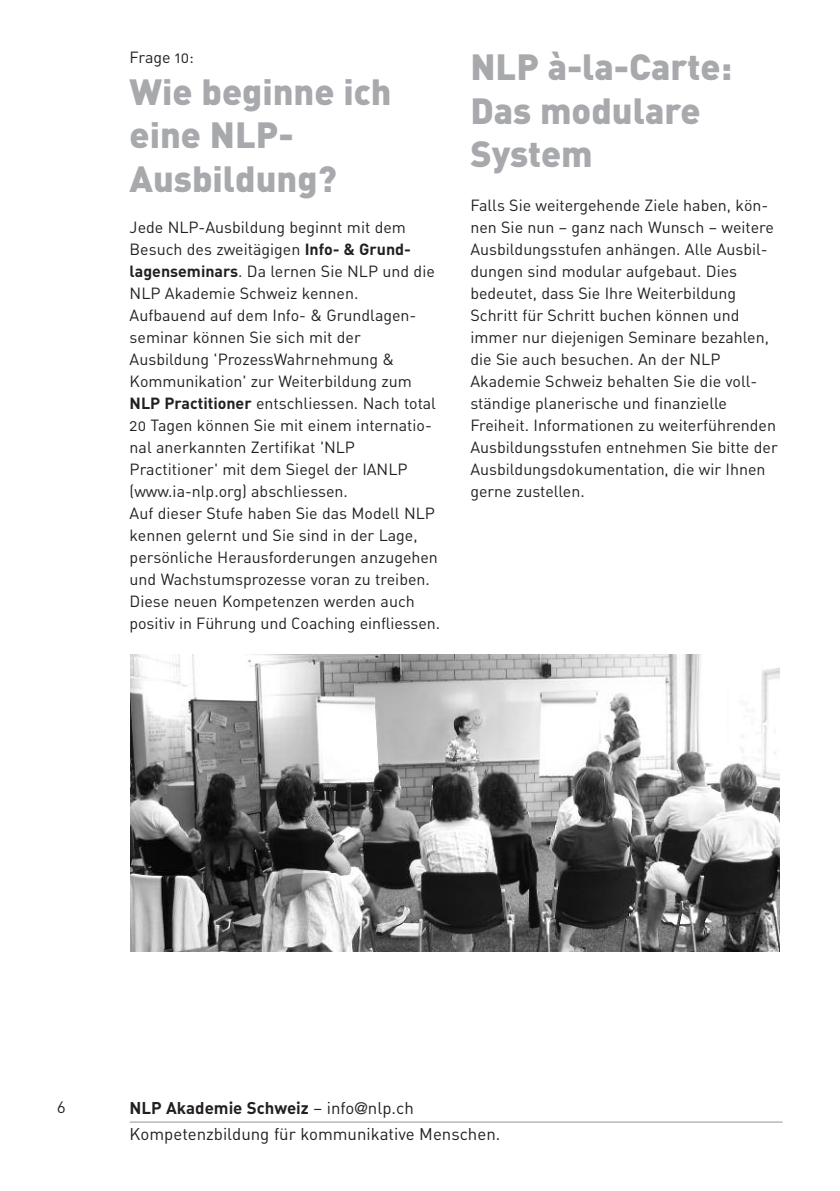
<style>
.page{position:relative;width:840px;height:1191px;background:#fff}
.page>*{position:absolute;margin:0;border:0;box-sizing:border-box;transform-origin:0 0}
.t1{font:900 36px/43.2px "DIN";color:#a8a9ad}
.t2{font:16.8px "DIN Regular Alternate";color:#231f20}
.t3{font:16.8px "DIN Bold Alternate";color:#231f20}
.t4{font:16px/22px "DIN Regular Alternate";color:#231f20}
.s1{font-family:"DIN";font-weight:700}
.s2{font-family:"DIN Regular Alternate"}
.s3{font-family:"Frutiger LT";font-weight:300}
</style>
<div class="page">
<hr style="left:130px;top:1121px;width:652px;height:1px;background:#939598">
<img style="left:130px;top:654px;width:649px;height:297px">
<p class="t4" style="left:130px;top:47px;width:66px">Frage 10:</p>
<h1 class="t1" style="left:129px;top:71px;width:263px">Wie beginne ich eine NLP-<br>Ausbildung?</h1>
<p class="t4" style="left:129px;top:217px;width:312px">Jede NLP-Ausbildung beginnt mit dem Besuch des zweitägigen <span class="s1">Info- &amp; Grund&shy;lagenseminars</span>. Da lernen Sie NLP und die NLP Akademie Schweiz kennen.<br>Aufbauend auf dem Info- &amp; Grundlagen&shy;seminar können Sie sich mit der Ausbildung 'ProzessWahrnehmung &amp; Kommunikation' zur Weiterbildung zum <span class="s1">NLP Practitioner</span> entschliessen. Nach total 20 Tagen können Sie mit einem internatio&shy;nal anerkannten Zertifikat 'NLP Practitioner' mit dem Siegel der IANLP (www.ia-nlp.org) abschliessen.<br>Auf dieser Stufe haben Sie das Modell NLP kennen gelernt und Sie sind in der Lage, persönliche Herausforderungen anzugehen und Wachstumsprozesse voran zu treiben.<br>Diese neuen Kompetenzen werden auch positiv in Führung und Coaching einfliessen.</p>
<h1 class="t1" style="left:470px;top:46px;width:263px">NLP à-la-Carte:<br>Das modulare<br>System</h1>
<p class="t4" style="left:470px;top:194px;width:309px">Falls Sie weitergehende Ziele haben, kön&shy;nen Sie nun – ganz nach Wunsch – weitere Ausbildungsstufen anhängen. Alle Ausbil&shy;dungen sind modular aufgebaut. Dies bedeutet, dass Sie Ihre Weiterbildung Schritt für Schritt buchen können und immer nur diejenigen Seminare bezahlen, die Sie auch besuchen. An der NLP Akademie Schweiz behalten Sie die voll&shy;ständige planerische und finanzielle Freiheit. Informationen zu weiterführenden Ausbildungsstufen entnehmen Sie bitte der Ausbildungsdokumentation, die wir Ihnen gerne zustellen.</p>
<p class="t4" style="left:57px;top:1096px;width:10px">6</p>
<p class="t3" style="left:129px;top:1098px;width:285px">NLP Akademie Schweiz <span class="s2">– info</span><span class="s3">@</span><span class="s2">nlp.ch</span></p>
<p class="t2" style="left:129px;top:1124px;width:372px">Kompetenzbildung für kommunikative Menschen.</p>
</div>
